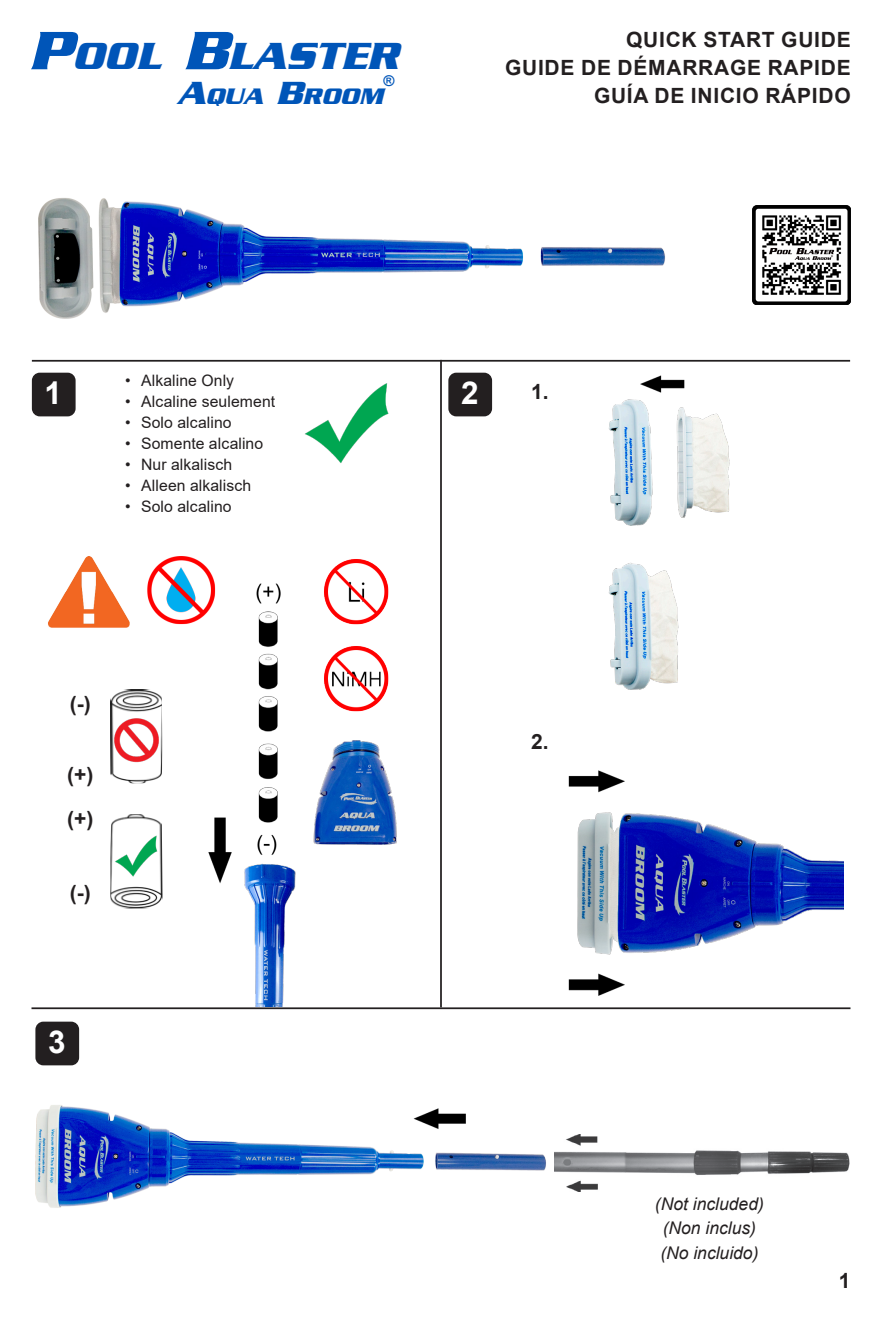
<style>
.page{position:relative;width:882px;height:1323px;background:#fff}
.page>*{position:absolute;margin:0;border:0;box-sizing:border-box;transform-origin:0 0}
.t1{font:italic 700 40.77px "Serpentine Std";color:#0055b8}
.t2{font:700 31.5px "Arial";color:#fff}
.t3{font:italic 700 24.32px "Serpentine Std";color:#0055b8}
.t4{font:700 21px "Arial";letter-spacing:.035em;color:#231f20}
.t5{font:italic 17.5px "Arial";color:#231f20}
.t6{font:15.75px "Arial";letter-spacing:.005em;color:#231f20}
.t7{font:italic 700 14.88px "Arial";color:#0055b8}
.s1{font-size:58.27px}
.s2{font-size:34.65px}
</style>
<div class="page">
<hr style="left:32px;top:360px;width:818px;height:2px;background:#231f20">
<hr style="left:440px;top:360px;width:2px;height:647px;background:#231f20">
<hr style="left:32px;top:1007px;width:818px;height:2px;background:#231f20">
<img style="left:577px;top:812px;width:267px;height:143px">
<img style="left:568px;top:770px;width:57px;height:23px">
<img style="left:568px;top:973px;width:57px;height:23px">
<img style="left:35px;top:1105px;width:511px;height:103px">
<img style="left:410px;top:1105px;width:64px;height:32px">
<img style="left:554px;top:1134px;width:295px;height:58px">
<img style="left:608px;top:399px;width:122px;height:291px">
<img style="left:637px;top:375px;width:54px;height:25px">
<img style="left:208px;top:583px;width:189px;height:423px">
<img style="left:110px;top:689px;width:53px;height:95px">
<img style="left:110px;top:814px;width:53px;height:95px">
<img style="left:113px;top:834px;width:46px;height:45px">
<img style="left:114px;top:716px;width:45px;height:47px">
<img style="left:38px;top:198px;width:627px;height:121px">
<img style="left:305px;top:383px;width:84px;height:80px">
<img style="left:48px;top:556px;width:82px;height:72px">
<img style="left:147px;top:556px;width:71px;height:72px">
<img style="left:319px;top:559px;width:74px;height:69px">
<img style="left:319px;top:644px;width:74px;height:71px">
<img style="left:753px;top:206px;width:98px;height:98px">
<div style="left:32px;top:373px;width:44px;height:43px;background:#231f20;border-radius:8px"></div>
<div style="left:448px;top:373px;width:44px;height:43px;background:#231f20;border-radius:8px"></div>
<div style="left:35px;top:1022px;width:44px;height:43px;background:#231f20;border-radius:8px"></div>
<p class="t1" style="left:29px;top:33px;width:371px"><span class="s1">P</span>OOL <span class="s1">B</span>LASTER</p>
<p class="t3" style="left:177px;top:82px;width:207px"><span class="s2">A</span>QUA <span class="s2">B</span>ROOM</p>
<p class="t7" style="left:383px;top:71px;width:12px">®</p>
<p class="t4" style="left:626px;top:25px;width:226px">QUICK START GUIDE</p>
<p class="t4" style="left:505px;top:53px;width:347px">GUIDE DE DÉMARRAGE RAPIDE</p>
<p class="t4" style="left:594px;top:81px;width:258px">GUÍA DE INICIO RÁPIDO</p>
<p class="t6" style="left:125px;top:369px;width:110px">• Alkaline Only</p>
<p class="t6" style="left:125px;top:390px;width:151px">• Alcaline seulement</p>
<p class="t6" style="left:125px;top:411px;width:108px">• Solo alcalino</p>
<p class="t6" style="left:125px;top:432px;width:139px">• Somente alcalino</p>
<p class="t6" style="left:125px;top:453px;width:108px">• Nur alkalisch</p>
<p class="t6" style="left:125px;top:474px;width:127px">• Alleen alkalisch</p>
<p class="t6" style="left:125px;top:495px;width:108px">• Solo alcalino</p>
<p class="t2" style="left:45px;top:371px;width:19px">1</p>
<p class="t2" style="left:461px;top:371px;width:19px">2</p>
<p class="t4" style="left:531px;top:377px;width:19px">1.</p>
<p class="t4" style="left:70px;top:689px;width:22px">(-)</p>
<p class="t4" style="left:67px;top:760px;width:28px">(+)</p>
<p class="t4" style="left:67px;top:804px;width:28px">(+)</p>
<p class="t4" style="left:70px;top:877px;width:22px">(-)</p>
<p class="t2" style="left:48px;top:1020px;width:19px">3</p>
<p class="t4" style="left:531px;top:727px;width:19px">2.</p>
<p class="t5" style="left:655px;top:1192px;width:110px">(Not included)</p>
<p class="t5" style="left:663px;top:1217px;width:95px">(Non inclus)</p>
<p class="t5" style="left:660px;top:1241px;width:100px">(No incluido)</p>
<p class="t4" style="left:839px;top:1266px;width:13px">1</p>
</div>
